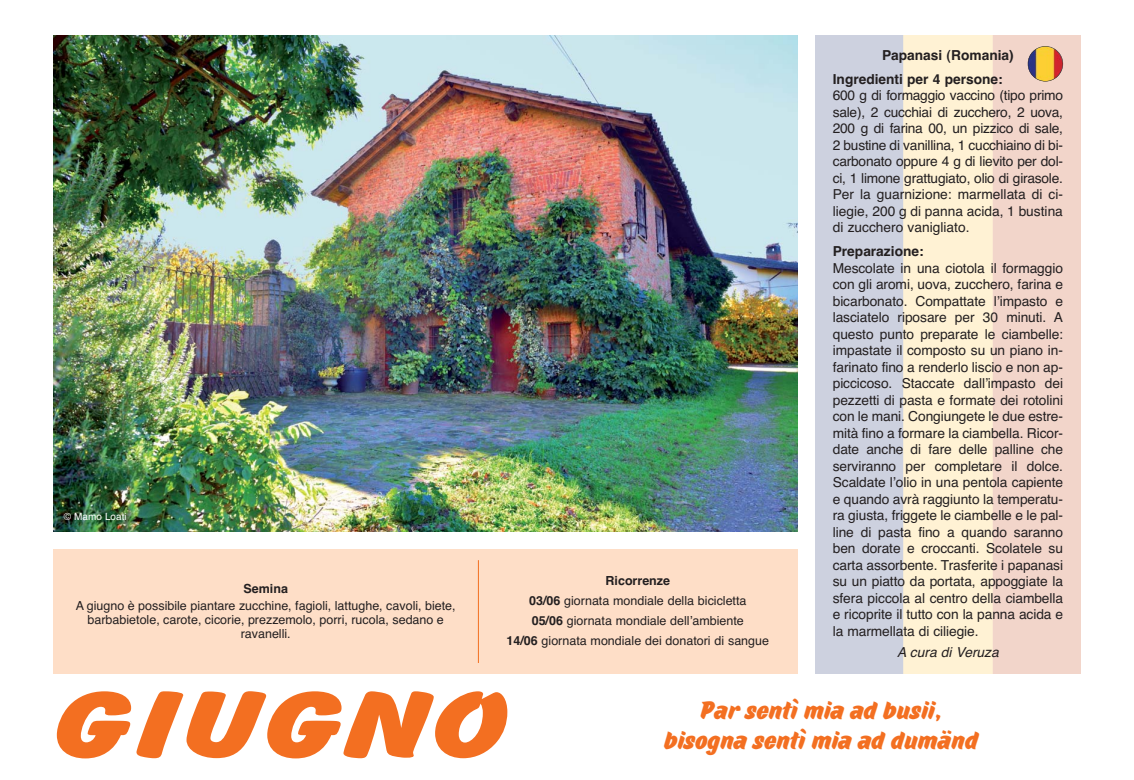
<style>
.page{position:relative;width:1134px;height:780px;background:#fff}
.page>*{position:absolute;margin:0;border:0;box-sizing:border-box;transform-origin:0 0}
.t1{font:800 95px "Balloon BT";color:#f36f21;scale:1.5 1}
.t2{font:900 25px/30px "TT Marks";color:#f36f21;text-align:center}
.t3{font:13.75px/16.5px "Helvetica";letter-spacing:-.005em;color:#231f20;text-align:justify}
.t4{font:700 13.75px/23.9px "Helvetica";color:#231f20}
.t5{font:italic 13.75px "Helvetica";color:#231f20}
.t6{font:12.5px/20px "Helvetica";color:#231f20;text-align:center}
.t7{font:700 12.5px "Helvetica";color:#231f20}
.t8{font:10px "Helvetica";color:#fff}
.s1{font-weight:700}
</style>
<div class="page">
<img style="left:53px;top:35px;width:744px;height:496px">
<div style="left:53px;top:549px;width:744px;height:124px;background:#fedec7"></div>
<img style="left:815px;top:35px;width:136px;height:638px">
<img style="left:951px;top:35px;width:130px;height:638px">
<hr style="left:478px;top:560px;width:1px;height:103px;background:#f36f21">
<img style="left:1028px;top:46px;width:35px;height:35px;border-radius:50%">
<div style="left:1028px;top:46px;width:35px;height:35px;border:1px solid #231f20;border-radius:50%"></div>
<p class="t8" style="left:64px;top:513px;width:64px">© Mamo Loati</p>
<p class="t7" style="left:244px;top:583px;width:46px">Semina</p>
<p class="t6" style="left:76px;top:600px;width:381px;line-height:13.8px">A giugno è possibile piantare zucchine, fagioli, lattughe, cavoli, biete, barbabietole, carote, cicorie, prezzemolo, porri, rucola, sedano e ravanelli.</p>
<p class="t6" style="left:507px;top:572px;width:264px"><span class="s1">Ricorrenze<br>03/06</span> giornata mondiale della bicicletta<br><span class="s1">05/06</span> giornata mondiale dellʼambiente<br><span class="s1">14/06</span> giornata mondiale dei donatori di sangue</p>
<p class="t4" style="left:833px;top:44px;width:183px;text-indent:49px">Papanasi (Romania)<br>Ingredienti per 4 persone:</p>
<p class="t3" style="left:833px;top:88px;width:232px">600 g di formaggio vaccino (tipo primo sale), 2 cucchiai di zucchero, 2 uova, 200 g di farina 00, un pizzico di sale, 2 bustine di vanillina, 1 cucchiaino di bi&shy;carbonato oppure 4 g di lievito per dol&shy;ci, 1 limone grattugiato, olio di girasole.<br>Per la guarnizione: marmellata di ci&shy;liegie, 200 g di panna acida, 1 bustina di zucchero vanigliato.</p>
<p class="t4" style="left:833px;top:241px;width:92px">Preparazione:</p>
<p class="t3" style="left:833px;top:261px;width:232px">Mescolate in una ciotola il formaggio con gli aromi, uova, zucchero, farina e bicarbonato. Compattate lʼimpasto e lasciatelo riposare per 30 minuti. A questo punto preparate le ciambelle: impastate il composto su un piano in&shy;farinato fino a renderlo liscio e non ap&shy;piccicoso. Staccate dallʼimpasto dei pezzetti di pasta e formate dei rotolini con le mani. Congiungete le due estre&shy;mità fino a formare la ciambella. Ricor&shy;date anche di fare delle palline che serviranno per completare il dolce.<br>Scaldate lʼolio in una pentola capiente e quando avrà raggiunto la temperatu&shy;ra giusta, friggete le ciambelle e le pal&shy;line di pasta fino a quando saranno ben dorate e croccanti. Scolatele su carta assorbente. Trasferite i papanasi su un piatto da portata, appoggiate la sfera piccola al centro della ciambella e ricoprite il tutto con la panna acida e la marmellata di ciliegie.</p>
<p class="t5" style="left:897px;top:647px;width:103px">A cura di Veruza</p>
<h1 class="t1" style="left:53px;top:691px;width:306px">GIUGNO</h1>
<h2 class="t2" style="left:664px;top:698px;width:316px">Par sentì mia ad busii, bisogna sentì mia ad dumänd</h2>
</div>
